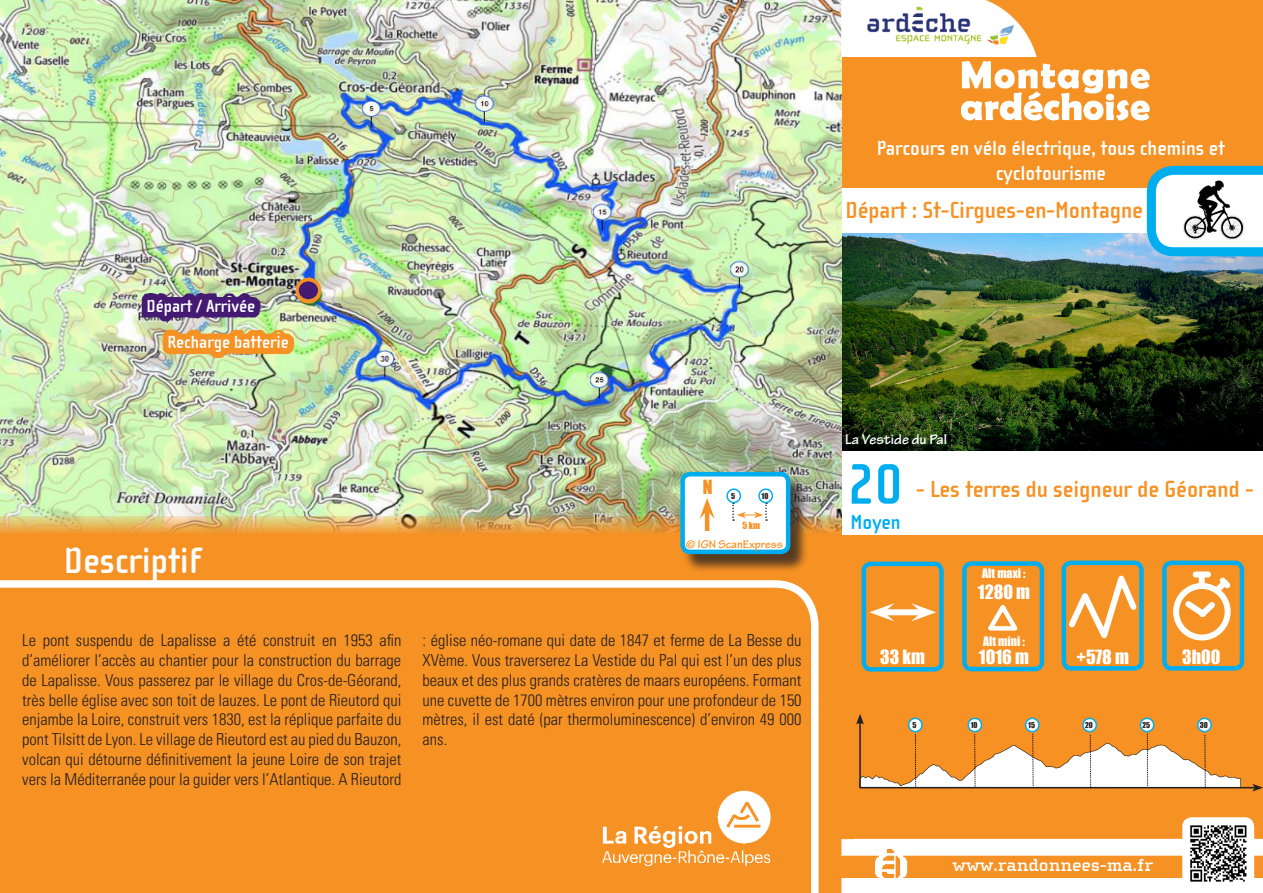
<style>
.page{position:relative;width:1263px;height:893px;background:#fff}
.page>*{position:absolute;margin:0;border:0;box-sizing:border-box;transform-origin:0 0}
.Blanc_gras{font:700 58.5px "Cholla Sans OT";color:#00aeef}
.t1{font:700 37.5px "Cholla Sans OT";color:#fff}
.Blanc_gras-2{font:700 24px "Cholla Sans OT";color:#f69124}
.t2{font:700 21px/25.2px "Cholla Sans OT";color:#fff;text-align:center}
.t3{font:700 21px "Cholla Sans OT";color:#00aeef}
.t4{font:700 18px "Cholla Sans OT";color:#fff}
.t5{font:18px "Impact";color:#fff}
.t6{font:700 18px "Cholla Slab OT";color:#fff}
.t7{font:18px "Impact";color:#f69124}
.t8{font:300 condensed 16.5px/19.8px "Univers LT Std";color:#231f20;text-align:justify}
.t9{font:700 15px "Tekton Pro";color:#fff}
.t10{font:12px "Impact";color:#fff}
.t11{font:700 12px "Tekton Pro";color:#f69124}
.t12{font:9px "Impact";color:#f69124}
.t13{font:7.5px "Impact";color:#231f20}
</style>
<div class="page">
<div style="left:850px;top:535px;width:413px;height:284px;background:#f69124"></div>
<div style="left:1162px;top:561px;width:82px;height:110px;border:4px solid #00aeef;border-radius:7px"></div>
<div style="left:1061px;top:561px;width:83px;height:110px;border:4px solid #00aeef;border-radius:7px"></div>
<div style="left:962px;top:561px;width:82px;height:110px;border:4px solid #00aeef;border-radius:7px"></div>
<div style="left:862px;top:562px;width:82px;height:110px;border:4px solid #00aeef;border-radius:7px"></div>
<img style="left:0;top:0;width:842px;height:516px">
<div style="left:842px;top:0;width:421px;height:188px;background:#f69124"></div>
<svg style="left:0;top:516px;width:850px;height:377px;background:#f09731"></svg>
<div style="left:0;top:576px;width:822px;height:317px;background:#f69124"></div>
<img style="left:583px;top:771px;width:207px;height:105px">
<img style="left:842px;top:0;width:195px;height:56px">
<img style="left:842px;top:233px;width:421px;height:218px">
<svg style="left:841px;top:819px;width:422px;height:74px"></svg>
<img style="left:840px;top:849px;width:423px;height:28px">
<div style="left:884px;top:609px;width:37px;height:6px;background:#fff"></div>
<svg style="left:869px;top:603px;width:25px;height:18px"></svg>
<svg style="left:911px;top:603px;width:25px;height:18px"></svg>
<svg style="left:982px;top:601px;width:41px;height:32px"></svg>
<svg style="left:1064px;top:561px;width:77px;height:91px;background:#e0a355"></svg>
<div style="left:1173px;top:583px;width:57px;height:57px;border:6px solid #fff;border-radius:50%"></div>
<svg style="left:1195px;top:571px;width:13px;height:1px"></svg>
<svg style="left:1180px;top:572px;width:56px;height:51px"></svg>
<svg style="left:1147px;top:166px;width:116px;height:90px"></svg>
<div style="left:842px;top:451px;width:421px;height:83px;background:#fff"></div>
<img style="left:857px;top:709px;width:389px;height:82px">
<div style="left:909px;top:718px;width:13px;height:14px;background:#fff;border-radius:50%"></div>
<div style="left:908px;top:718px;width:15px;height:14px;border:2px solid #00aeef;border-radius:50%"></div>
<div style="left:1025px;top:718px;width:14px;height:14px;background:#fff;border-radius:50%"></div>
<div style="left:1025px;top:718px;width:15px;height:14px;border:2px solid #00aeef;border-radius:50%"></div>
<img style="left:919px;top:55px;width:276px;height:74px">
<img style="left:1182px;top:817px;width:72px;height:72px">
<div style="left:296px;top:278px;width:25px;height:25px;border:4px solid #f69124;border-radius:50%"></div>
<div style="left:299px;top:282px;width:18px;height:16px;background:#441a72;border-radius:50%"></div>
<div style="left:299px;top:281px;width:19px;height:18px;border:2px solid #441a72;border-radius:50%"></div>
<img style="left:1182px;top:180px;width:64px;height:62px">
<hr style="left:859px;top:787px;width:396px;height:1px;background:#231f20">
<svg style="left:1252px;top:784px;width:11px;height:7px"></svg>
<hr style="left:859px;top:722px;width:2px;height:65px;background:#231f20">
<svg style="left:856px;top:714px;width:8px;height:10px"></svg>
<div style="left:968px;top:718px;width:13px;height:14px;background:#fff;border-radius:50%"></div>
<div style="left:967px;top:718px;width:15px;height:14px;border:2px solid #00aeef;border-radius:50%"></div>
<div style="left:1083px;top:718px;width:13px;height:14px;background:#fff;border-radius:50%"></div>
<div style="left:1082px;top:718px;width:15px;height:14px;border:2px solid #00aeef;border-radius:50%"></div>
<div style="left:1140px;top:718px;width:14px;height:14px;background:#fff;border-radius:50%"></div>
<div style="left:1140px;top:718px;width:14px;height:14px;border:2px solid #00aeef;border-radius:50%"></div>
<div style="left:1198px;top:718px;width:13px;height:14px;background:#fff;border-radius:50%"></div>
<div style="left:1197px;top:718px;width:15px;height:14px;border:2px solid #00aeef;border-radius:50%"></div>
<img style="left:136px;top:232px;width:164px;height:180px">
<div style="left:683px;top:475px;width:126px;height:98px;background:#231f20;opacity:.75"></div>
<div style="left:683px;top:474px;width:105px;height:78px;background:#fff;border-radius:7px"></div>
<div style="left:680px;top:472px;width:110px;height:82px;border:4px solid #00aeef;border-radius:7px"></div>
<div style="left:726px;top:488px;width:15px;height:15px;border:2px solid #00aeef;border-radius:50%"></div>
<svg style="left:732px;top:502px;width:35px;height:19px"></svg>
<div style="left:758px;top:488px;width:15px;height:15px;border:2px solid #00aeef;border-radius:50%"></div>
<hr style="left:705px;top:511px;width:4px;height:20px;background:#f69124">
<svg style="left:699px;top:498px;width:16px;height:21px"></svg>
<p class="t4" style="left:146px;top:296px;width:110px">Départ / Arrivée</p>
<p class="t4" style="left:167px;top:332px;width:123px">Recharge batterie</p>
<p class="t1" style="left:64px;top:540px;width:139px">Descriptif</p>
<p class="t7" style="left:703px;top:473px;width:11px">N</p>
<p class="t13" style="left:731px;top:490px;width:6px">5</p>
<p class="t13" style="left:762px;top:490px;width:8px">10</p>
<p class="t12" style="left:742px;top:518px;width:19px">5 km</p>
<p class="t11" style="left:686px;top:537px;width:98px">© IGN ScanExpress</p>
<p class="t8" style="left:22px;top:630px;width:380px">Le pont suspendu de Lapalisse a été construit en 1953 afin d’améliorer l’accès au chantier pour la construction du barrage de Lapalisse. Vous passerez par le village du Cros-de-Géorand, très belle église avec son toit de lauzes. Le pont de Rieutord qui enjambe la Loire, construit vers 1830, est la réplique parfaite du pont Tilsitt de Lyon. Le village de Rieutord est au pied du Bauzon, volcan qui détourne définitivement la jeune Loire de son trajet vers la Méditerranée pour la guider vers l’Atlantique. A Rieutord</p>
<p class="t8" style="left:423px;top:630px;width:381px">: église néo-romane qui date de 1847 et ferme de La Besse du XVème. Vous traverserez La Vestide du Pal qui est l’un des plus beaux et des plus grands cratères de maars européens. Formant une cuvette de 1700 mètres environ pour une profondeur de 150 mètres, il est daté (par thermoluminescence) d’environ 49 000 ans.</p>
<p class="t2" style="left:877px;top:135px;width:349px">Parcours en vélo électrique, tous chemins et cyclotourisme</p>
<p class="Blanc_gras-2" style="left:845px;top:198px;width:299px">Départ : St-Cirgues-en-Montagne</p>
<p class="t9" style="left:845px;top:430px;width:103px">La Vestide du Pal</p>
<p class="Blanc_gras" style="left:847px;top:453px;width:57px">20</p>
<p class="t3" style="left:850px;top:510px;width:52px">Moyen</p>
<p class="Blanc_gras-2" style="left:916px;top:476px;width:339px">- Les terres du seigneur de Géorand -</p>
<p class="t5" style="left:880px;top:643px;width:46px">33 km</p>
<p class="t10" style="left:982px;top:564px;width:45px">Alt maxi :</p>
<p class="t5" style="left:978px;top:577px;width:54px">1280 m</p>
<p class="t10" style="left:983px;top:632px;width:43px">Alt mini :</p>
<p class="t5" style="left:979px;top:643px;width:52px">1016 m</p>
<p class="t5" style="left:1076px;top:643px;width:54px">+578 m</p>
<p class="t5" style="left:1182px;top:643px;width:40px">3h00</p>
<p class="t13" style="left:971px;top:719px;width:8px">10</p>
<p class="t13" style="left:1085px;top:719px;width:9px">20</p>
<p class="t13" style="left:1142px;top:719px;width:9px">25</p>
<p class="t13" style="left:1200px;top:719px;width:9px">30</p>
<p class="t13" style="left:913px;top:719px;width:6px">5</p>
<p class="t13" style="left:1028px;top:719px;width:8px">15</p>
<p class="t6" style="left:952px;top:855px;width:202px">www.randonnees-ma.fr</p>
</div>
